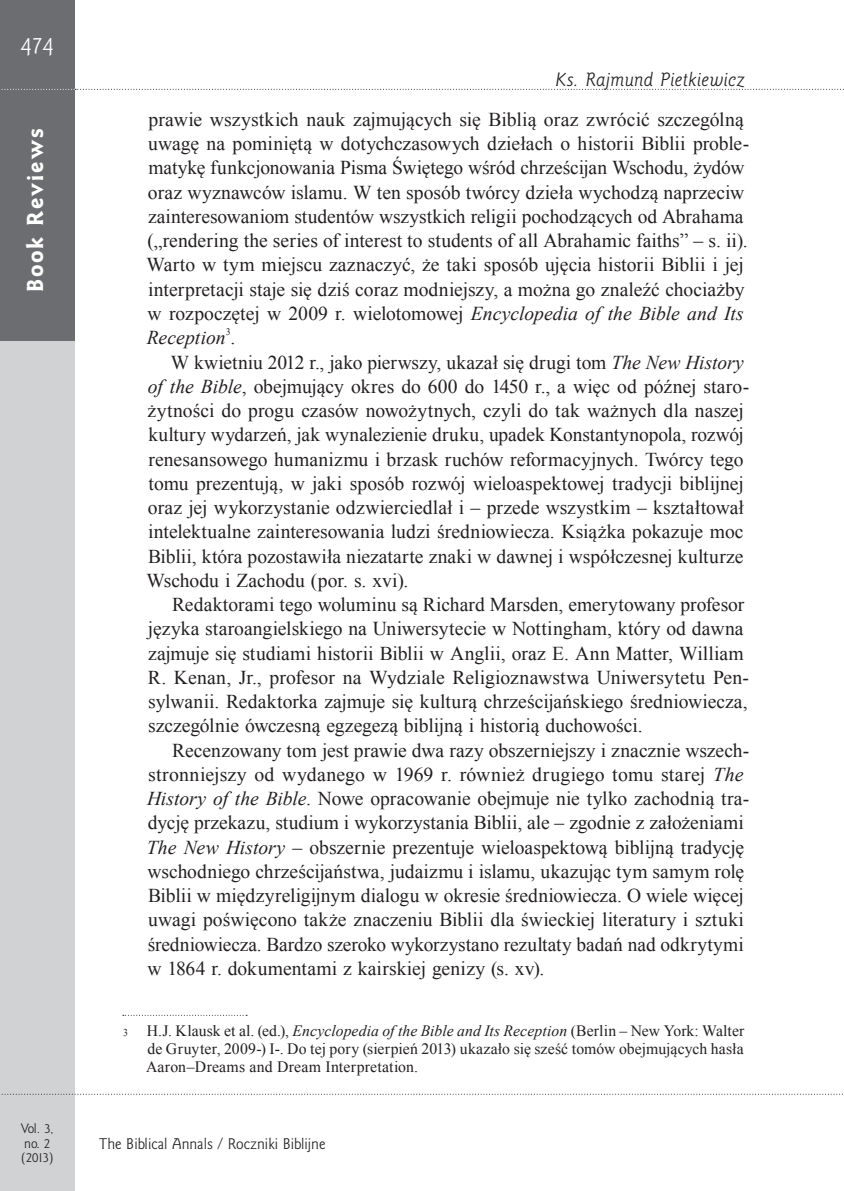
<style>
.page{position:relative;width:844px;height:1191px;background:#fff}
.page>*{position:absolute;margin:0;border:0;box-sizing:border-box;transform-origin:0 0}
.t1{font:21px "Goldy EFN Heavy";letter-spacing:.095em;color:#fff}
.t2{font:21px "Goldy EFN";color:#fff}
.Akapit{font:19.6px/24.3px "Times New Roman";color:#231f20}
.Przypis{font:19.6px/24.3px "Times New Roman";color:#231f20}
.t3{font:italic 17.5px "Goldy EFN";letter-spacing:.01em;color:#231f20}
.Przypis-2{font:15.75px/18px "Times New Roman";letter-spacing:.01em;color:#231f20;text-align:justify}
.t4{font:14px "Goldy EFN";color:#231f20}
.t5{font:12.25px/14.7px "Goldy EFN";color:#231f20}
.s1{font-style:italic}
.s2{font-size:10.5px}
</style>
<div class="page">
<div style="left:0;top:0;width:74px;height:1191px;background:#d1d2d4"></div>
<div style="left:0;top:0;width:74px;height:89px;background:#6c6d70"></div>
<svg style="left:2px;top:1093px;width:841px;height:1px"></svg>
<div style="left:0;top:89px;width:75px;height:251px;background:#6c6d70"></div>
<svg style="left:123px;top:1015px;width:124px;height:1px"></svg>
<svg style="left:1px;top:89px;width:843px;height:1px"></svg>
<p class="t2" style="left:21px;top:33px;width:34px">474</p>
<p class="t1" style="left:22px;top:292px;width:165px;rotate:-90deg">Book Reviews</p>
<p class="t5" style="left:21px;top:1121px;width:34px">Vol. 3, no. 2 (2013)</p>
<p class="t3" style="left:555px;top:70px;width:191px">Ks. Rajmund Pietkiewicz</p>
<p class="Przypis" style="left:146px;top:107px;width:604px">prawie wszystkich nauk zajmujących się Biblią oraz zwrócić szczególną uwagę na pominiętą w dotychczasowych dziełach o historii Biblii proble&shy;matykę funkcjonowania Pisma Świętego wśród chrześcijan Wschodu, żydów oraz wyznawców islamu. W ten sposób twórcy dzieła wychodzą naprzeciw zainteresowaniom studentów wszystkich religii pochodzących od Abrahama („rendering the series of interest to students of all Abrahamic faiths” – s. ii).<br>Warto w tym miejscu zaznaczyć, że taki sposób ujęcia historii Biblii i jej interpretacji staje się dziś coraz modniejszy, a można go znaleźć chociażby w rozpoczętej w 2009 r. wielotomowej <span class="s1">Encyclopedia of the Bible and Its Reception</span><sup>3</sup>.</p>
<p class="Akapit" style="left:146px;top:349px;width:604px;text-indent:24px">W kwietniu 2012 r., jako pierwszy, ukazał się drugi tom <span class="s1">The New History of the Bible</span>, obejmujący okres do 600 do 1450 r., a więc od późnej staro&shy;żytności do progu czasów nowożytnych, czyli do tak ważnych dla naszej kultury wydarzeń, jak wynalezienie druku, upadek Konstantynopola, rozwój renesansowego humanizmu i brzask ruchów reformacyjnych. Twórcy tego tomu prezentują, w jaki sposób rozwój wieloaspektowej tradycji biblijnej oraz jej wykorzystanie odzwierciedlał i – przede wszystkim – kształtował intelektualne zainteresowania ludzi średniowiecza. Książka pokazuje moc Biblii, która pozostawiła niezatarte znaki w dawnej i współczesnej kulturze Wschodu i Zachodu (por. s. xvi).</p>
<p class="Akapit" style="left:148px;top:592px;width:602px;text-indent:24px">Redaktorami tego woluminu są Richard Marsden, emerytowany profesor języka staroangielskiego na Uniwersytecie w Nottingham, który od dawna zajmuje się studiami historii Biblii w Anglii, oraz E. Ann Matter, William R. Kenan, Jr., profesor na Wydziale Religioznawstwa Uniwersytetu Pen&shy;sylwanii. Redaktorka zajmuje się kulturą chrześcijańskiego średniowiecza, szczególnie ówczesną egzegezą biblijną i historią duchowości.</p>
<p class="Akapit" style="left:147px;top:737px;width:604px;text-indent:26px">Recenzowany tom jest prawie dwa razy obszerniejszy i znacznie wszech&shy;stronniejszy od wydanego w 1969 r. również drugiego tomu starej <span class="s1">The History of the Bible</span>. Nowe opracowanie obejmuje nie tylko zachodnią tra&shy;dycję przekazu, studium i wykorzystania Biblii, ale – zgodnie z założeniami <span class="s1">The New History</span> – obszernie prezentuje wieloaspektową biblijną tradycję wschodniego chrześcijaństwa, judaizmu i islamu, ukazując tym samym rolę Biblii w międzyreligijnym dialogu w okresie średniowiecza. O wiele więcej uwagi poświęcono także znaczeniu Biblii dla świeckiej literatury i sztuki średniowiecza. Bardzo szeroko wykorzystano rezultaty badań nad odkrytymi w 1864 r. dokumentami z kairskiej genizy (s. xv).</p>
<p class="Przypis-2" style="left:146px;top:1021px;width:599px;text-indent:-23px"><span class="s2">3</span> H. J. Klausk et al. (ed.), <span class="s1">Encyclopedia of the Bible and Its Reception</span> (Berlin – New York: Walter de Gruyter, 2009-‑) I-‑. Do tej pory (sierpień 2013) ukazało się sześć tomów obejmujących hasła Aaron–Dreams and Dream Interpretation.</p>
<p class="t4" style="left:99px;top:1134px;width:227px">The Biblical Annals / Roczniki Biblijne</p>
</div>
